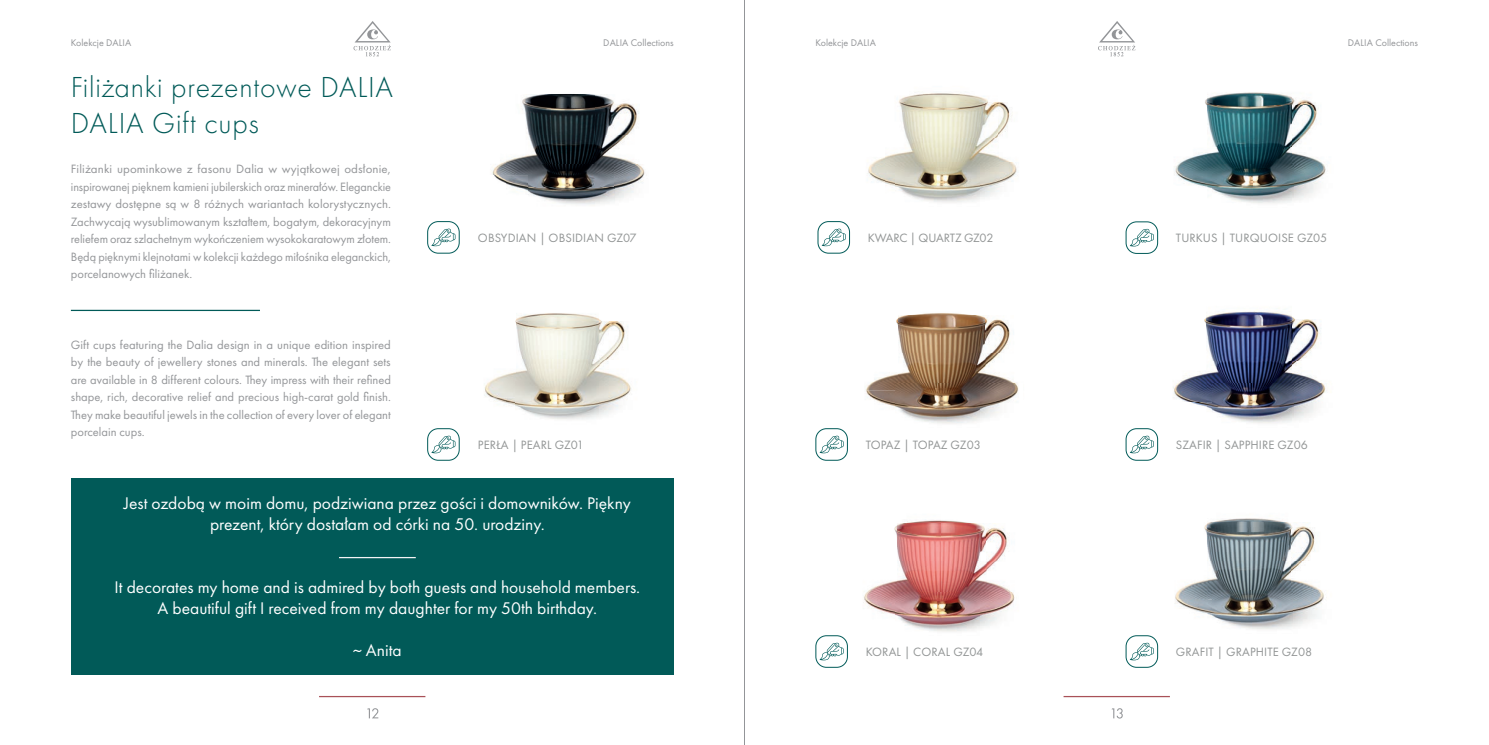
<style>
.page{position:relative;width:1489px;height:745px;background:#fff}
.page>*{position:absolute;margin:0;border:0;box-sizing:border-box;transform-origin:0 0}
.t1{font:300 30px/36px "Futura PT";letter-spacing:.025em;color:#015a58}
.t2{font:17.5px/21px "Futura PT";color:#fff;text-align:center}
.t3{font:12.5px/17.5px "Futura PT";color:#939598;text-align:justify}
.t4{font:12.5px "Futura PT";letter-spacing:.01em;color:#929595}
.t5{font:12.5px "Futura PT";letter-spacing:-.015em;color:#929595}
.t6{font:10px "Futura PT";color:#939598}
</style>
<div class="page">
<svg style="left:367px;top:708px;width:11px;height:10px"></svg>
<svg style="left:353px;top:21px;width:38px;height:35px"></svg>
<svg style="left:1111px;top:708px;width:11px;height:10px"></svg>
<svg style="left:1098px;top:21px;width:37px;height:35px"></svg>
<hr style="left:319px;top:695px;width:106px;height:1px;background:#a95158">
<hr style="left:1063px;top:695px;width:106px;height:1px;background:#a95158">
<img style="left:1249px;top:164px;width:77px;height:40px">
<img style="left:1249px;top:383px;width:77px;height:40px">
<img style="left:1249px;top:589px;width:75px;height:41px">
<img style="left:515px;top:313px;width:113px;height:46px">
<img style="left:484px;top:372px;width:32px;height:33px">
<img style="left:516px;top:359px;width:83px;height:22px">
<img style="left:599px;top:359px;width:27px;height:22px">
<img style="left:515px;top:381px;width:116px;height:39px">
<img style="left:522px;top:94px;width:117px;height:41px">
<img style="left:491px;top:135px;width:60px;height:56px">
<img style="left:551px;top:135px;width:85px;height:29px">
<img style="left:528px;top:164px;width:117px;height:41px">
<img style="left:1204px;top:311px;width:117px;height:50px">
<img style="left:1173px;top:361px;width:76px;height:61px">
<img style="left:1249px;top:361px;width:73px;height:22px">
<img style="left:896px;top:313px;width:114px;height:40px">
<img style="left:865px;top:374px;width:33px;height:34px">
<img style="left:898px;top:353px;width:87px;height:30px">
<img style="left:985px;top:353px;width:30px;height:30px">
<img style="left:895px;top:383px;width:124px;height:41px">
<img style="left:1205px;top:92px;width:112px;height:55px">
<img style="left:1174px;top:147px;width:75px;height:55px">
<img style="left:1249px;top:147px;width:74px;height:17px">
<img style="left:1204px;top:518px;width:111px;height:42px">
<img style="left:1175px;top:560px;width:74px;height:68px">
<img style="left:1249px;top:560px;width:70px;height:29px">
<img style="left:894px;top:520px;width:114px;height:41px">
<img style="left:863px;top:580px;width:34px;height:35px">
<img style="left:897px;top:561px;width:89px;height:31px">
<img style="left:986px;top:561px;width:25px;height:31px">
<img style="left:895px;top:592px;width:120px;height:40px">
<img style="left:898px;top:93px;width:114px;height:45px">
<img style="left:867px;top:138px;width:56px;height:48px">
<img style="left:923px;top:138px;width:75px;height:25px">
<img style="left:998px;top:156px;width:16px;height:7px">
<img style="left:895px;top:163px;width:122px;height:40px">
<svg style="left:431px;top:435px;width:24px;height:18px"></svg>
<div style="left:427px;top:428px;width:32px;height:32px;border:1px solid #015a58;border-radius:11px"></div>
<svg style="left:431px;top:228px;width:24px;height:18px"></svg>
<div style="left:427px;top:221px;width:32px;height:32px;border:1px solid #015a58;border-radius:11px"></div>
<hr style="left:71px;top:309px;width:189px;height:2px;background:#015a58">
<div style="left:71px;top:477px;width:602px;height:196px;background:#015a58"></div>
<hr style="left:339px;top:556px;width:77px;height:2px;background:#f2f3f4">
<svg style="left:819px;top:435px;width:24px;height:18px"></svg>
<div style="left:815px;top:428px;width:32px;height:32px;border:1px solid #015a58;border-radius:11px"></div>
<svg style="left:1129px;top:228px;width:24px;height:18px"></svg>
<div style="left:1125px;top:221px;width:32px;height:33px;border:1px solid #015a58;border-radius:11px"></div>
<svg style="left:1129px;top:435px;width:24px;height:18px"></svg>
<div style="left:1125px;top:428px;width:32px;height:32px;border:1px solid #015a58;border-radius:11px"></div>
<svg style="left:819px;top:642px;width:24px;height:18px"></svg>
<div style="left:815px;top:635px;width:32px;height:32px;border:1px solid #015a58;border-radius:11px"></div>
<svg style="left:1129px;top:642px;width:24px;height:18px"></svg>
<div style="left:1125px;top:635px;width:32px;height:32px;border:1px solid #015a58;border-radius:11px"></div>
<svg style="left:821px;top:228px;width:24px;height:18px"></svg>
<div style="left:817px;top:221px;width:33px;height:32px;border:1px solid #015a58;border-radius:11px"></div>
<hr style="left:744px;top:0;width:1px;height:744px;background:#939598">
<p class="t6" style="left:71px;top:37px;width:62px">Kolekcje DALIA</p>
<p class="t6" style="left:603px;top:37px;width:72px">DALIA Collections</p>
<p class="t6" style="left:815px;top:37px;width:62px">Kolekcje DALIA</p>
<p class="t6" style="left:1347px;top:37px;width:72px">DALIA Collections</p>
<h1 class="t1" style="left:71px;top:69px;width:324px">Filiżanki prezentowe DALIA<br>DALIA Gift cups</h1>
<p class="t3" style="left:71px;top:160px;width:322px">Filiżanki upominkowe z fasonu Dalia w wyjątkowej odsłonie, inspirowanej pięknem kamieni jubilerskich oraz minerałów. Eleganckie zestawy dostępne są w 8 różnych wariantach kolorystycznych.<br>Zachwycają wysublimowanym kształtem, bogatym, dekoracyjnym reliefem oraz szlachetnym wykończeniem wysokokaratowym złotem.<br>Będą pięknymi klejnotami w kolekcji każdego miłośnika eleganckich, porcelanowych filiżanek.</p>
<p class="t3" style="left:71px;top:335px;width:321px">Gift cups featuring the Dalia design in a unique edition inspired by the beauty of jewellery stones and minerals. The elegant sets are available in 8 different colours. They impress with their refined shape, rich, decorative relief and precious high-carat gold finish.<br>They make beautiful jewels in the collection of every lover of elegant porcelain cups.</p>
<p class="t4" style="left:478px;top:230px;width:160px">OBSYDIAN | OBSIDIAN GZ07</p>
<p class="t4" style="left:478px;top:437px;width:107px">PERŁA | PEARL GZ01</p>
<h2 class="t2" style="left:124px;top:492px;width:508px">Jest ozdobą w moim domu, podziwiana przez gości i domowników. Piękny prezent, który dostałam od córki na 50. urodziny.</h2>
<h2 class="t2" style="left:115px;top:576px;width:527px">It decorates my home and is admired by both guests and household members.<br>A beautiful gift I received from my daughter for my 50th birthday.</h2>
<h2 class="t2" style="left:353px;top:639px;width:50px">~ Anita</h2>
<p class="t5" style="left:867px;top:230px;width:127px">KWARC | QUARTZ GZ02</p>
<p class="t4" style="left:1175px;top:231px;width:153px">TURKUS | TURQUOISE GZ05</p>
<p class="t4" style="left:865px;top:437px;width:117px">TOPAZ | TOPAZ GZ03</p>
<p class="t4" style="left:1175px;top:437px;width:134px">SZAFIR | SAPPHIRE GZ06</p>
<p class="t4" style="left:865px;top:644px;width:119px">KORAL | CORAL GZ04</p>
<p class="t4" style="left:1175px;top:644px;width:138px">GRAFIT | GRAPHITE GZ08</p>
</div>
